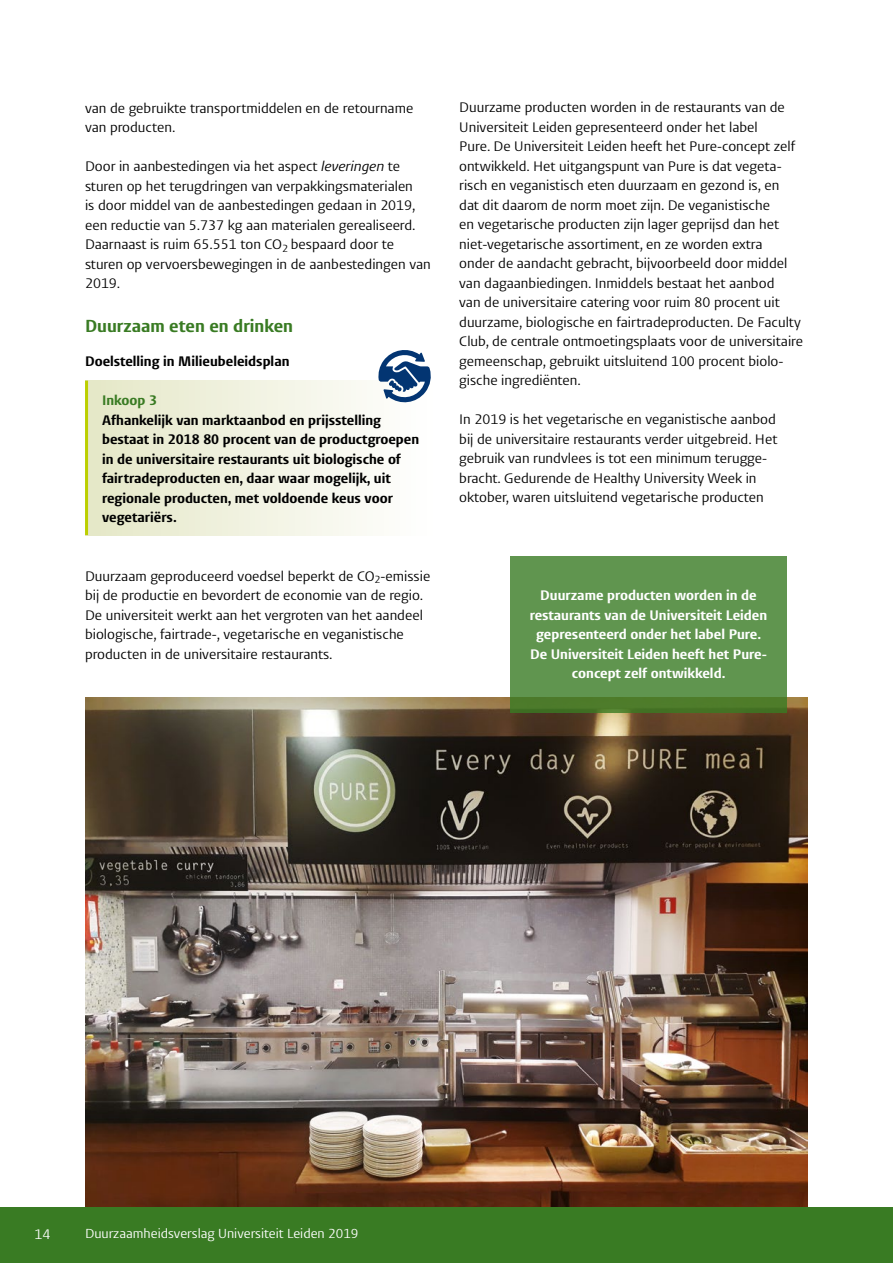
<style>
.page{position:relative;width:893px;height:1263px;background:#fff}
.page>*{position:absolute;margin:0;border:0;box-sizing:border-box;transform-origin:0 0}
.t1{font:300 18px "Vestula";color:#397b23}
.t2{font:14.25px/19.5px "Vestula";color:#000}
.t3{font:300 14.25px/19.5px "Vestula";color:#000}
.t4{font:300 14.25px/19.5px "Vestula";color:#fff;text-align:center}
.t5{font:300 14.25px "Vestula";color:#397b23}
.t6{font:14.25px "Vestula";color:#fff}
.t7{font:13.5px "Vestula";color:#fff}
.s1{font-style:italic}
</style>
<div class="page">
<img style="left:85px;top:698px;width:723px;height:510px">
<div style="left:0;top:1208px;width:893px;height:55px;background:#397b23"></div>
<div style="left:85px;top:381px;width:349px;height:154px;background:linear-gradient(to right,#e5e7c7,#fff)"></div>
<hr style="left:85px;top:381px;width:3px;height:154px;background:#bccf00">
<svg style="left:378px;top:350px;width:53px;height:52px"></svg>
<svg style="left:510px;top:557px;width:277px;height:156px;background:#5d924b"></svg>
<p class="t2" style="left:85px;top:98px;width:330px">van de gebruikte transportmiddelen en de retourname van producten.</p>
<p class="t2" style="left:85px;top:157px;width:347px">Door in aanbestedingen via het aspect <span class="s1">leveringen</span> te sturen op het terugdringen van verpakkingsmaterialen<br>is door middel van de aanbestedingen gedaan in 2019, een reductie van 5.737 kg aan materialen gerealiseerd.<br>Daarnaast is ruim 65.551 ton CO<sub>2</sub> bespaard door te sturen op vervoersbewegingen in de aanbestedingen van 2019.</p>
<p class="t1" style="left:85px;top:314px;width:210px">Duurzaam eten en drinken</p>
<p class="t3" style="left:85px;top:352px;width:206px">Doelstelling in Milieubeleidsplan</p>
<p class="t5" style="left:102px;top:391px;width:57px">Inkoop 3</p>
<p class="t3" style="left:102px;top:410px;width:319px">Afhankelijk van marktaanbod en prijsstelling bestaat in 2018 80 procent van de productgroepen in de universitaire restaurants uit biologische of fairtradeproducten en, daar waar mogelijk, uit regionale producten, met voldoende keus voor vegetariërs.</p>
<p class="t2" style="left:85px;top:566px;width:347px">Duurzaam geproduceerd voedsel beperkt de CO<sub>2</sub>-emissie bij de productie en bevordert de economie van de regio.<br>De universiteit werkt aan het vergroten van het aandeel biologische, fairtrade-, vegetarische en veganistische producten in de universitaire restaurants.</p>
<p class="t2" style="left:459px;top:98px;width:345px">Duurzame producten worden in de restaurants van de Universiteit Leiden gepresenteerd onder het label<br>Pure. De Universiteit Leiden heeft het Pure-concept zelf ontwikkeld. Het uitgangspunt van Pure is dat vegeta&shy;risch en veganistisch eten duurzaam en gezond is, en<br>dat dit daarom de norm moet zijn. De veganistische<br>en vegetarische producten zijn lager geprijsd dan het niet-vegetarische assortiment, en ze worden extra<br>onder de aandacht gebracht, bijvoorbeeld door middel van dagaanbiedingen. Inmiddels bestaat het aanbod<br>van de universitaire catering voor ruim 80 procent uit duurzame, biologische en fairtradeproducten. De Faculty Club, de centrale ontmoetingsplaats voor de universitaire gemeenschap, gebruikt uitsluitend 100 procent biolo&shy;gische ingrediënten.</p>
<p class="t2" style="left:459px;top:410px;width:320px">In 2019 is het vegetarische en veganistische aanbod bij de universitaire restaurants verder uitgebreid. Het gebruik van rundvlees is tot een minimum terugge&shy;bracht. Gedurende de Healthy University Week in oktober, waren uitsluitend vegetarische producten</p>
<p class="t4" style="left:530px;top:586px;width:239px">Duurzame producten worden in de restaurants van de Universiteit Leiden gepresenteerd onder het label Pure.<br>De Universiteit Leiden heeft het Pure&shy;concept zelf ontwikkeld.</p>
<p class="t6" style="left:35px;top:1225px;width:17px">14</p>
<p class="t7" style="left:85px;top:1225px;width:275px">Duurzaamheidsverslag Universiteit Leiden 2019</p>
</div>
